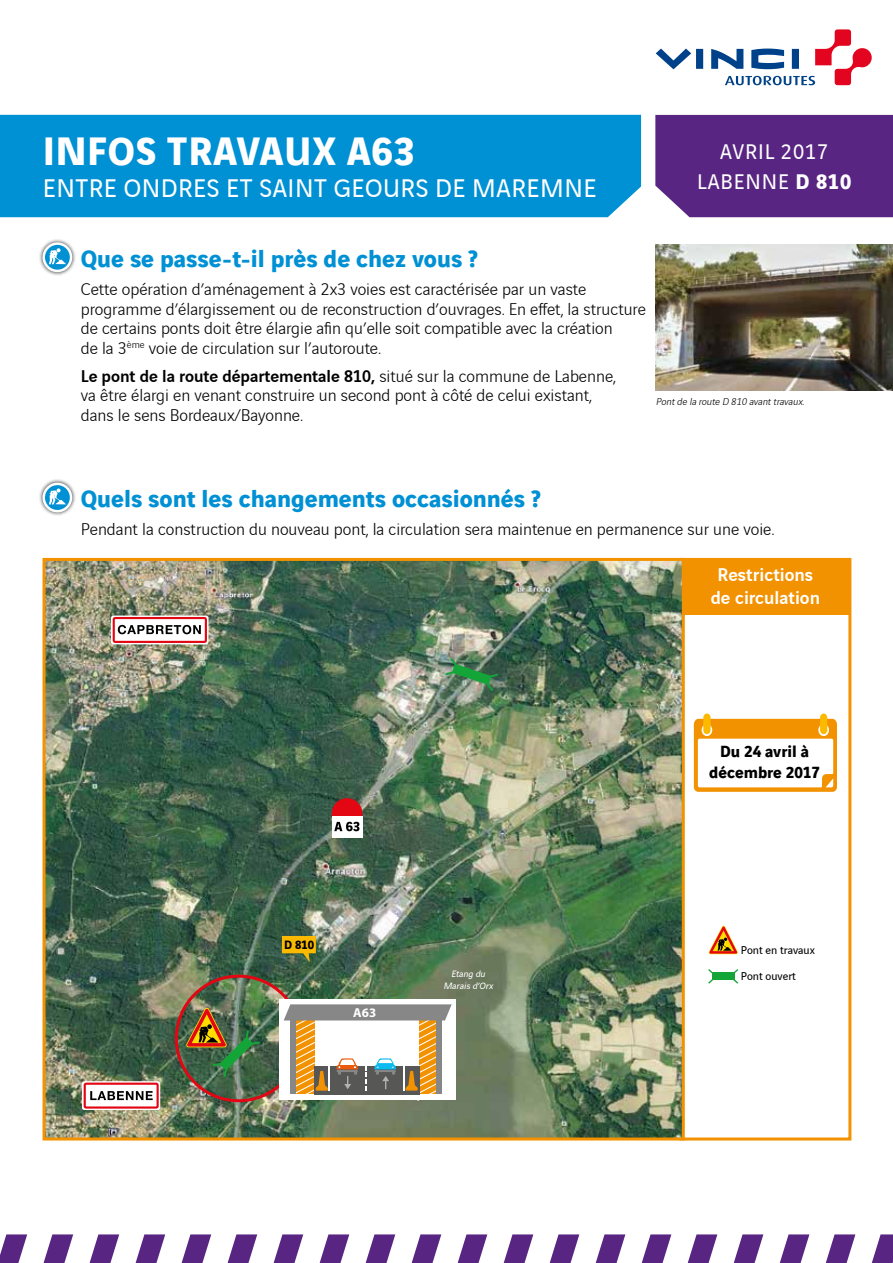
<style>
.page{position:relative;width:893px;height:1263px;background:#fff}
.page>*{position:absolute;margin:0;border:0;box-sizing:border-box;transform-origin:0 0}
.t1{font:700 42px "Vinci Sans";letter-spacing:.02em;color:#fff}
.t2{font:27px "Vinci Sans";letter-spacing:.02em;color:#fff}
.t3{font:700 25.5px "Vinci Sans";color:#0090d4}
.t4{font:22.35px/30px "Vinci Sans";letter-spacing:.04em;color:#fff;text-align:center}
.t5{font:500 19.5px/22.5px "Vinci Sans";color:#fff;text-align:center}
.t6{font:300 18px/19.5px "Vinci Sans";color:#000}
.t7{font:700 17.1px/20.9px "Vinci Sans";color:#000;text-align:center}
.t8{font:700 13.05px "Myriad Pro";color:#fff}
.t9{font:700 12.9px "Vinci Sans";color:#000}
.t10{font:12px/26.4px "Vinci Sans";color:#000}
.t11{font:italic 300 10.5px "Vinci Sans";color:#000}
.t12{font:italic 9.75px/12px "Vinci Sans";color:#fff;text-align:center}
.s1{font-weight:700}
.s2{font-weight:500}
</style>
<div class="page">
<svg style="left:0;top:1234px;width:27px;height:29px"></svg>
<svg style="left:44px;top:1234px;width:29px;height:29px"></svg>
<svg style="left:90px;top:1234px;width:29px;height:29px"></svg>
<svg style="left:136px;top:1234px;width:29px;height:29px"></svg>
<svg style="left:182px;top:1234px;width:29px;height:29px"></svg>
<svg style="left:228px;top:1234px;width:29px;height:29px"></svg>
<svg style="left:274px;top:1234px;width:29px;height:29px"></svg>
<svg style="left:320px;top:1234px;width:29px;height:29px"></svg>
<svg style="left:366px;top:1234px;width:29px;height:29px"></svg>
<svg style="left:412px;top:1234px;width:29px;height:29px"></svg>
<svg style="left:458px;top:1234px;width:29px;height:29px"></svg>
<svg style="left:504px;top:1234px;width:29px;height:29px"></svg>
<svg style="left:550px;top:1234px;width:29px;height:29px"></svg>
<svg style="left:596px;top:1234px;width:29px;height:29px"></svg>
<svg style="left:642px;top:1234px;width:29px;height:29px"></svg>
<svg style="left:688px;top:1234px;width:29px;height:29px"></svg>
<svg style="left:734px;top:1234px;width:29px;height:29px"></svg>
<svg style="left:780px;top:1234px;width:29px;height:29px"></svg>
<svg style="left:826px;top:1234px;width:29px;height:29px"></svg>
<svg style="left:872px;top:1234px;width:21px;height:29px"></svg>
<img style="left:655px;top:244px;width:238px;height:147px">
<div style="left:679px;top:558px;width:172px;height:582px;border:3px solid #f39200"></div>
<div style="left:38px;top:238px;width:38px;height:38px;background:#000;opacity:.75"></div>
<svg style="left:43px;top:242px;width:29px;height:30px"></svg>
<div style="left:45px;top:245px;width:25px;height:25px;background:#0090d4;border-radius:50%"></div>
<svg style="left:49px;top:248px;width:17px;height:17px"></svg>
<div style="left:0;top:115px;width:641px;height:102px;background:#0090d4"></div>
<div style="left:655px;top:115px;width:238px;height:102px;background:#582583"></div>
<svg style="left:656px;top:29px;width:216px;height:56px"></svg>
<div style="left:680px;top:559px;width:170px;height:55px;background:#f39200"></div>
<svg style="left:694px;top:713px;width:143px;height:79px"></svg>
<img style="left:47px;top:562px;width:634px;height:574px">
<div style="left:43px;top:558px;width:642px;height:582px;border:3px solid #f39200"></div>
<svg style="left:708px;top:925px;width:30px;height:29px"></svg>
<div style="left:712px;top:972px;width:23px;height:8px;background:#13a538"></div>
<svg style="left:708px;top:969px;width:5px;height:15px"></svg>
<svg style="left:733px;top:969px;width:6px;height:15px"></svg>
<div style="left:38px;top:478px;width:38px;height:38px;background:#000;opacity:.75"></div>
<svg style="left:43px;top:483px;width:29px;height:29px"></svg>
<div style="left:45px;top:485px;width:25px;height:25px;background:#0090d4;border-radius:50%"></div>
<svg style="left:49px;top:488px;width:17px;height:17px"></svg>
<div style="left:82px;top:1081px;width:78px;height:29px;background:#fff;border-radius:3px"></div>
<div style="left:84px;top:1082px;width:75px;height:26px;border:2px solid #e30613;border-radius:2px"></div>
<svg style="left:90px;top:1091px;width:63px;height:9px"></svg>
<div style="left:111px;top:615px;width:97px;height:29px;background:#fff;border-radius:3px"></div>
<div style="left:113px;top:617px;width:94px;height:26px;border:2px solid #e30613;border-radius:2px"></div>
<svg style="left:118px;top:625px;width:83px;height:9px"></svg>
<img style="left:176px;top:976px;width:125px;height:125px;border-radius:62px">
<div style="left:175px;top:975px;width:127px;height:127px;border:3px solid #e30613;border-radius:50%"></div>
<div style="left:280px;top:999px;width:176px;height:101px;background:#fff"></div>
<svg style="left:284px;top:1004px;width:168px;height:97px"></svg>
<svg style="left:332px;top:798px;width:30px;height:18px"></svg>
<div style="left:332px;top:816px;width:30px;height:22px;background:#fff"></div>
<svg style="left:334px;top:822px;width:25px;height:9px"></svg>
<svg style="left:282px;top:936px;width:34px;height:26px"></svg>
<svg style="left:443px;top:656px;width:57px;height:37px;background:#558561"></svg>
<img style="left:186px;top:1007px;width:76px;height:72px">
<h1 class="t1" style="left:43px;top:118px;width:373px">INFOS TRAVAUX A63</h1>
<h2 class="t2" style="left:43px;top:168px;width:555px">ENTRE ONDRES ET SAINT GEOURS DE MAREMNE</h2>
<p class="t4" style="left:697px;top:134px;width:156px">AVRIL 2017<br>LABENNE <span class="s1">D 810</span></p>
<h3 class="t3" style="left:81px;top:238px;width:399px">Que se passe-t-il près de chez vous ?</h3>
<p class="t6" style="left:81px;top:278px;width:567px">Cette opération d’aménagement à 2x3 voies est caractérisée par un vaste programme d’élargissement ou de reconstruction d’ouvrages. En effet, la structure de certains ponts doit être élargie afin qu’elle soit compatible avec la création<br>de la 3<sup>ème</sup> voie de circulation sur l’autoroute.</p>
<p class="t6" style="left:81px;top:364px;width:537px"><span class="s2">Le pont de la route départementale 810,</span> situé sur la commune de Labenne, va être élargi en venant construire un second pont à côté de celui existant, dans le sens Bordeaux/Bayonne.</p>
<p class="t11" style="left:656px;top:394px;width:152px">Pontde la route D 810 avanttravaux.</p>
<h3 class="t3" style="left:81px;top:478px;width:461px">Quels sont les changements occasionnés ?</h3>
<p class="t6" style="left:81px;top:517px;width:695px">Pendant la construction du nouveau pont, la circulation sera maintenue en permanence sur une voie.</p>
<p class="t5" style="left:711px;top:562px;width:111px">Restrictions de circulation</p>
<p class="t9" style="left:284px;top:934px;width:32px">D 810</p>
<p class="t8" style="left:353px;top:1004px;width:24px">A63</p>
<p class="t12" style="left:443px;top:967px;width:53px">Etang du<br>Maraisd’Orx</p>
<p class="t7" style="left:709px;top:739px;width:112px">Du 24 avril à décembre 2017</p>
<p class="t10" style="left:741px;top:935px;width:76px">Pont en travaux<br>Pont ouvert</p>
</div>
